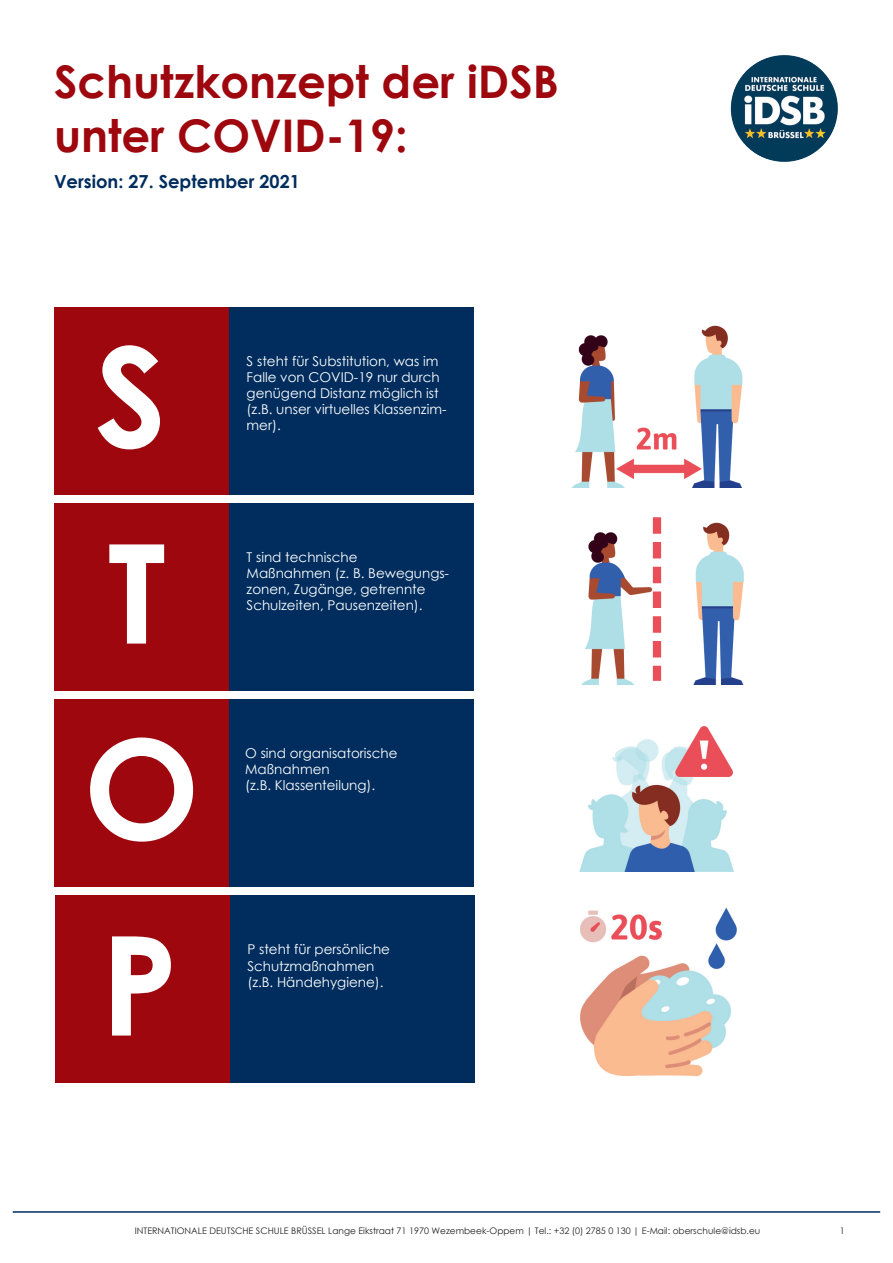
<style>
.page{position:relative;width:893px;height:1263px;background:#fff}
.page>*{position:absolute;margin:0;border:0;box-sizing:border-box;transform-origin:0 0}
.t1{font:700 138px/196.2px "Century Gothic";color:#fff}
.t2{font:700 45px/54px "Century Gothic";color:#9d070d}
.t3{font:700 18px "Century Gothic";color:#002d5e}
.t4{font:13.5px/16.2px "Century Gothic";color:#fff}
.t5{font:9px "Century Gothic";color:#231f20}
</style>
<div class="page">
<img style="left:731px;top:55px;width:107px;height:107px">
<div style="left:55px;top:307px;width:174px;height:188px;background:#9d070d"></div>
<div style="left:55px;top:503px;width:174px;height:188px;background:#9d070d"></div>
<div style="left:55px;top:699px;width:174px;height:188px;background:#9d070d"></div>
<div style="left:56px;top:895px;width:174px;height:188px;background:#9d070d"></div>
<div style="left:230px;top:307px;width:244px;height:188px;background:#002d5e"></div>
<div style="left:230px;top:699px;width:244px;height:188px;background:#002d5e"></div>
<div style="left:230px;top:503px;width:244px;height:188px;background:#002d5e"></div>
<div style="left:230px;top:895px;width:245px;height:188px;background:#002d5e"></div>
<img style="left:571px;top:325px;width:172px;height:163px">
<img style="left:582px;top:517px;width:162px;height:167px">
<img style="left:579px;top:726px;width:155px;height:146px">
<img style="left:580px;top:907px;width:157px;height:170px">
<hr style="left:13px;top:1211px;width:867px;height:2px;background:#002d5e">
<h2 class="t2" style="left:54px;top:52px;width:506px">Schutzkonzept der iDSB unter COVID-19:</h2>
<h3 class="t3" style="left:54px;top:167px;width:247px">Version: 27. September 2021</h3>
<h1 class="t1" style="left:84px;top:293px;width:117px">S<br>T<br>O<br>P</h1>
<p class="t4" style="left:247px;top:352px;width:201px">S steht für Substitution, was im<br>Falle von COVID-19 nur durch genügend Distanz möglich ist (z.B. unser virtuelles Klassenzim&shy;mer).</p>
<p class="t4" style="left:247px;top:549px;width:204px">T sind technische<br>Maßnahmen (z. B. Bewegungs&shy;zonen, Zugänge, getrennte<br>Schulzeiten, Pausenzeiten).</p>
<p class="t4" style="left:245px;top:745px;width:154px">O sind organisatorische<br>Maßnahmen<br>(z.B. Klassenteilung).</p>
<p class="t4" style="left:247px;top:941px;width:144px">P steht für persönliche<br>Schutzmaßnahmen (z.B. Händehygiene).</p>
<p class="t5" style="left:135px;top:1224px;width:627px">INTERNATIONALE DEUTSCHE SCHULE BRÜSSEL Lange Eikstraat 71 1970 Wezembeek-Oppem | Tel.: +32 (0) 2785 0 130 | E-Mail: oberschule@idsb.eu</p>
<p class="t5" style="left:840px;top:1224px;width:6px">1</p>
</div>
